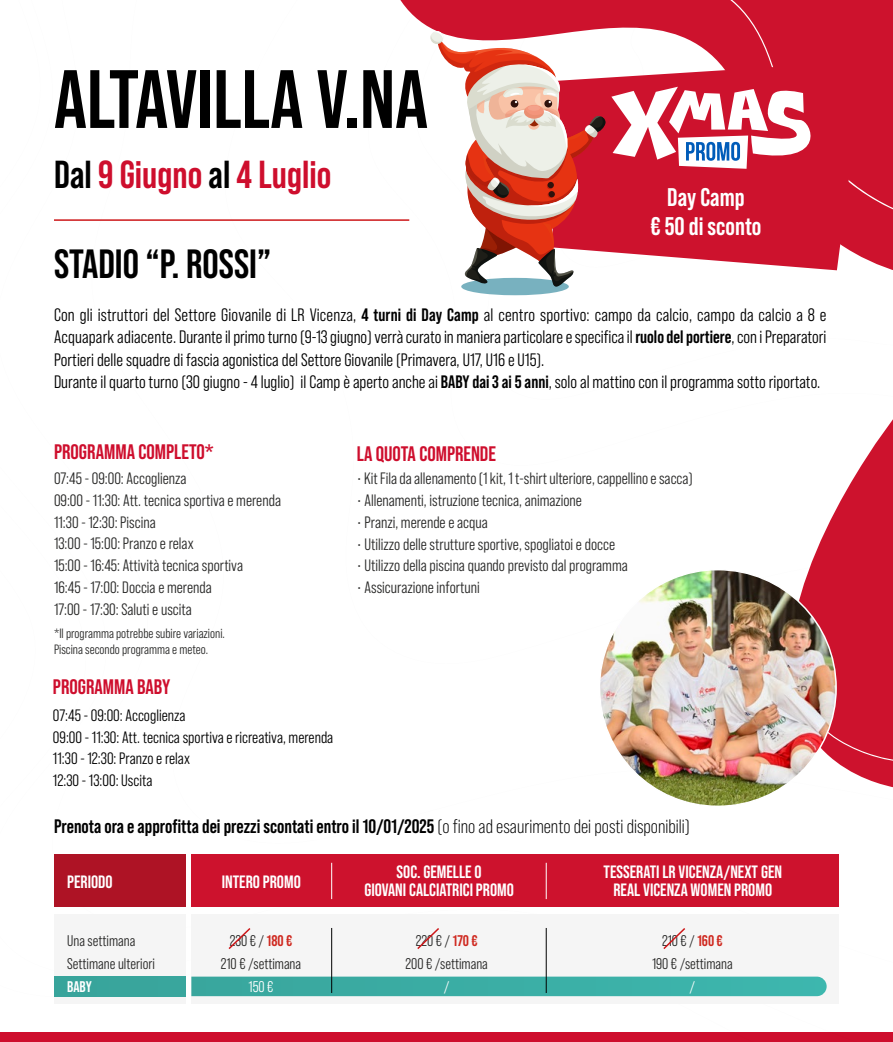
<style>
.page{position:relative;width:893px;height:1042px;background:#fff}
.page>*{position:absolute;margin:0;border:0;box-sizing:border-box;transform-origin:0 0}
.t1{font:700 82.5px "Bebas Neue Pro";color:#000}
.t2{font:700 40.8px "Bebas Neue Pro";color:#000}
.t3{font:700 39px "Bebas Neue Pro";color:#ce0e2d}
.t4{font:700 25.5px/28.5px "Bebas Neue Pro";color:#fff;text-align:center}
.t5{font:700 21px "Bebas Neue Pro";color:#ce0e2d}
.t6{font:700 19.5px "Bebas Neue Pro";color:#000}
.t7{font:18px/22.5px "Bebas Neue Pro Middle";color:#000}
.t8{font:700 17.85px/18px "Bebas Neue Pro";color:#fff;text-align:center}
.t9{font:16.5px/21.9px "Bebas Neue Pro Middle";color:#282827}
.t10{font:16.5px/21.8px "Bebas Neue Pro Middle";color:#000}
.t11{font:15.45px/23.2px "Bebas Neue Pro Middle";color:#282827;text-align:center}
.t12{font:15.45px "Bebas Neue Pro Middle";color:#fff}
.t13{font:700 15.45px "Bebas Neue Pro";color:#fff}
.t14{font:13.5px/16.5px "Bebas Neue Pro Middle";color:#282827}
.s1{color:#000}
.s2{font-family:"Bebas Neue Pro";font-weight:700}
.s3{font-weight:400}
.s4{font-family:"Bebas Neue Pro";font-weight:700;color:#cf2920}
</style>
<div class="page">
<svg style="left:91px;top:854px;width:802px;height:188px"></svg>
<svg style="left:0;top:1032px;width:91px;height:10px"></svg>
<svg style="left:835px;top:761px;width:58px;height:27px;fill:#cd122d"></svg>
<svg style="left:799px;top:419px;width:94px;height:342px;fill:#cd122d"></svg>
<svg style="left:400px;top:0;width:493px;height:271px"></svg>
<svg style="left:420px;top:0;width:473px;height:229px;fill:#cd122d"></svg>
<svg style="left:829px;top:61px;width:35px;height:209px;background:#d0223b"></svg>
<div style="left:461px;top:278px;width:108px;height:17px;background:#78b1bf;border-radius:50%"></div>
<svg style="left:430px;top:0;width:399px;height:287px"></svg>
<div style="left:191px;top:854px;width:648px;height:53px;background:#cd122d"></div>
<div style="left:54px;top:854px;width:131px;height:53px;background:#ae1325"></div>
<div style="left:54px;top:914px;width:131px;height:89px;background:#f5f5f5"></div>
<div style="left:191px;top:914px;width:648px;height:89px;background:#f5f5f5"></div>
<hr style="left:331px;top:863px;width:1px;height:36px;background:#fff">
<hr style="left:546px;top:863px;width:1px;height:36px;background:#fff">
<svg style="left:191px;top:976px;width:636px;height:20px;background:#41b0a8"></svg>
<div style="left:54px;top:976px;width:131px;height:20px;background:#39a59c"></div>
<hr style="left:331px;top:928px;width:1px;height:65px;background:#000">
<hr style="left:546px;top:928px;width:1px;height:65px;background:#000">
<svg style="left:228px;top:928px;width:23px;height:21px"></svg>
<svg style="left:417px;top:928px;width:22px;height:21px"></svg>
<svg style="left:663px;top:928px;width:22px;height:21px"></svg>
<img style="left:599px;top:570px;width:237px;height:236px;border-radius:118px">
<hr style="left:54px;top:219px;width:355px;height:2px;background:#cd1719">
<h1 class="t1" style="left:54px;top:52px;width:376px">ALTAVILLA V.NA</h1>
<h3 class="t3" style="left:54px;top:152px;width:279px"><span class="s1">Dal</span> 9 Giugno <span class="s1">al</span> 4 Luglio</h3>
<h2 class="t2" style="left:54px;top:241px;width:219px">STADIO “P. ROSSI”</h2>
<h3 class="t4" style="left:650px;top:183px;width:112px">Day Camp<br>€ 50 di sconto</h3>
<p class="t7" style="left:54px;top:303px;width:774px">Con gli istruttori del Settore Giovanile di LR Vicenza, <span class="s2">4 turni di Day Camp</span> al centro sportivo: campo da calcio, campo da calcio a 8 e Acquapark adiacente. Durante il primo turno (9-13 giugno) verrà curato in maniera particolare e specifica il <span class="s2">ruolo del portiere</span>, con i Preparatori Portieri delle squadre di fascia agonistica del Settore Giovanile (Primavera, U17, U16 e U15).<br>Durante il quarto turno (30 giugno - 4 luglio) il Camp è aperto anche ai <span class="s2">BABY dai 3 ai 5 anni</span>, solo al mattino con il programma sotto riportato.</p>
<p class="t5" style="left:54px;top:440px;width:161px">PROGRAMMA COMPLETO*</p>
<p class="t9" style="left:54px;top:467px;width:229px">07:45 - 09:00: Accoglienza<br>09:00 - 11:30: Att. tecnica sportiva e merenda<br>11:30 - 12:30: Piscina<br>13:00 - 15:00: Pranzo e relax<br>15:00 - 16:45: Attività tecnica sportiva<br>16:45 - 17:00: Doccia e merenda<br>17:00 - 17:30: Saluti e uscita</p>
<p class="t14" style="left:54px;top:625px;width:172px">*Il programma potrebbe subire variazioni.<br>Piscina secondo programma e meteo.</p>
<p class="t5" style="left:53px;top:674px;width:119px">PROGRAMMA BABY</p>
<p class="t10" style="left:53px;top:704px;width:282px">07:45 - 09:00: Accoglienza<br>09:00 - 11:30: Att. tecnica sportiva e ricreativa, merenda 11:30 - 12:30: Pranzo e relax<br>12:30 - 13:00: Uscita</p>
<p class="t5" style="left:357px;top:441px;width:141px">LA QUOTA COMPRENDE</p>
<p class="t9" style="left:357px;top:468px;width:337px">• Kit Fila da allenamento (1 kit, 1 t-shirt ulteriore, cappellino e sacca)</p>
<p class="t9" style="left:357px;top:489px;width:227px">• Allenamenti, istruzione tecnica, animazione</p>
<p class="t9" style="left:357px;top:511px;width:132px">• Pranzi, merende e acqua</p>
<p class="t9" style="left:357px;top:533px;width:260px">• Utilizzo delle strutture sportive, spogliatoi e docce</p>
<p class="t9" style="left:357px;top:555px;width:272px">• Utilizzo della piscina quando previsto dal programma</p>
<p class="t9" style="left:357px;top:576px;width:124px">• Assicurazione infortuni</p>
<p class="t6" style="left:54px;top:814px;width:637px">Prenota ora e approfitta dei prezzi scontati entro il 10/01/2025 <span class="s3">(o fino ad esaurimento dei posti disponibili)</span></p>
<p class="t8" style="left:67px;top:873px;width:47px">PERIODO</p>
<p class="t8" style="left:222px;top:873px;width:81px">INTERO PROMO</p>
<p class="t8" style="left:364px;top:863px;width:151px">SOC. GEMELLE O<br>GIOVANI CALCIATRICI PROMO</p>
<p class="t8" style="left:604px;top:863px;width:180px">TESSERATI LR VICENZA/NEXT GEN<br>REAL VICENZA WOMEN PROMO</p>
<p class="t11" style="left:67px;top:929px;width:89px;text-align:left">Una settimana<br>Settimane ulteriori</p>
<p class="t13" style="left:67px;top:978px;width:26px">BABY</p>
<p class="t11" style="left:221px;top:929px;width:82px">230 € / <span class="s4">180 €<br></span>210 € /settimana</p>
<p class="t12" style="left:249px;top:978px;width:26px">150 €</p>
<p class="t11" style="left:405px;top:929px;width:84px">220 € / <span class="s4">170 €<br></span>200 € /settimana</p>
<p class="t12" style="left:444px;top:978px;width:7px">/</p>
<p class="t11" style="left:652px;top:929px;width:82px">210 € / <span class="s4">160 €<br></span>190 € /settimana</p>
<p class="t12" style="left:690px;top:978px;width:7px">/</p>
</div>
